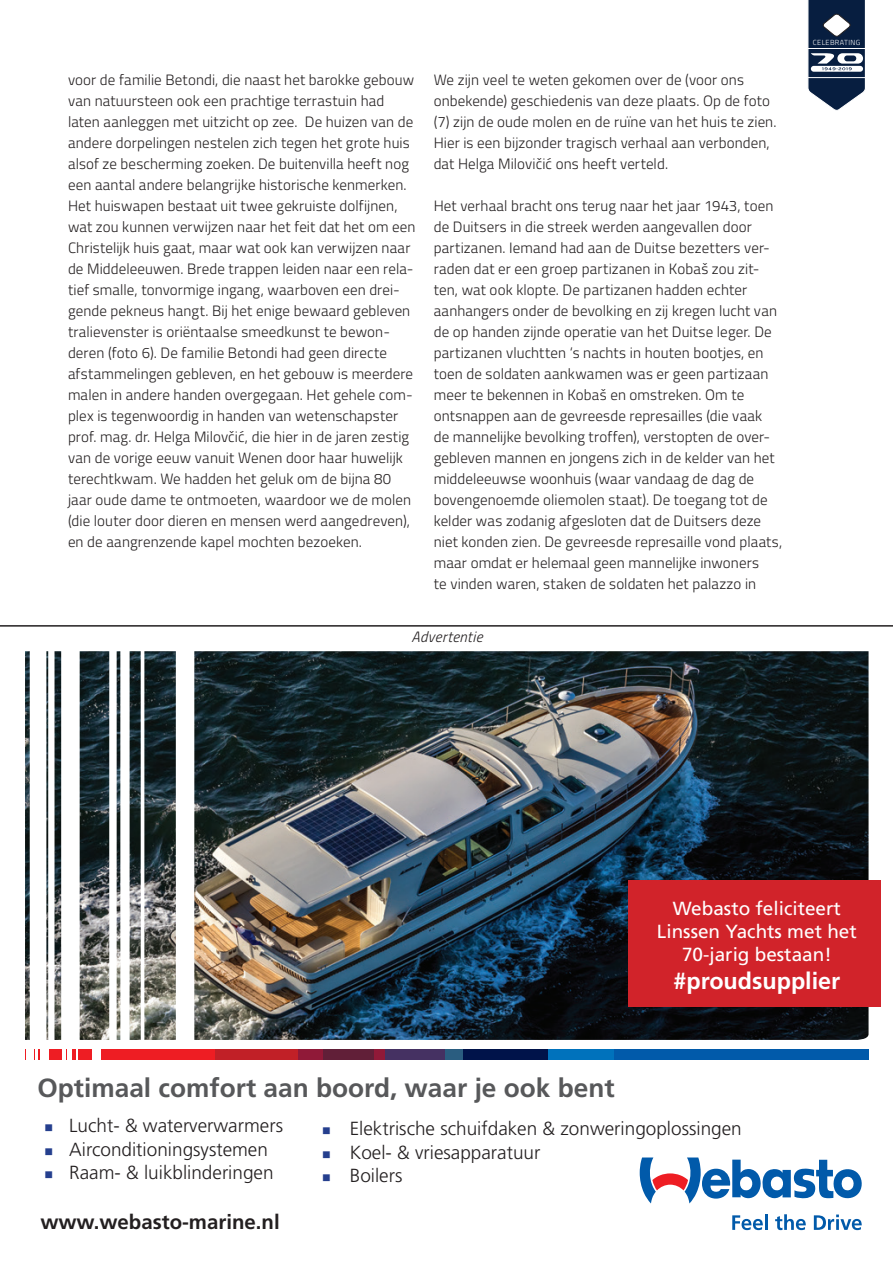
<style>
.page{position:relative;width:893px;height:1263px;background:#fff}
.page>*{position:absolute;margin:0;border:0;box-sizing:border-box;transform-origin:0 0}
.t1{font:700 26.25px "Frutiger";color:#57585a}
.t2{font:700 23.4px "Frutiger";color:#fff}
.t3{font:700 20.4px "Frutiger";color:#231f20}
.t4{font:300 18.9px "Frutiger";color:#231f20}
.t5{font:18.9px/22.8px "Frutiger";color:#fff;text-align:center}
.SP_plattetekst{font:300 15px/21px "Titillium Web";letter-spacing:.005em;color:#231f20}
.t6{font:italic 300 15px "Titillium Web";letter-spacing:.025em;color:#231f20}
.t7{font:300 7.35px "Titillium Web";letter-spacing:.05em;color:#fff}
.s1{color:#253f8e}
</style>
<div class="page">
<hr style="left:0;top:625px;width:893px;height:2px;background:#231f20">
<svg style="left:732px;top:1215px;width:31px;height:15px"></svg>
<hr style="left:765px;top:1214px;width:3px;height:16px;background:#015aaa">
<svg style="left:775px;top:1214px;width:31px;height:16px"></svg>
<svg style="left:814px;top:1214px;width:48px;height:16px"></svg>
<svg style="left:640px;top:1157px;width:222px;height:46px"></svg>
<div style="left:25px;top:1049px;width:190px;height:10px;background:#ee1d23"></div>
<div style="left:215px;top:1049px;width:83px;height:10px;background:#c12027"></div>
<div style="left:298px;top:1049px;width:25px;height:10px;background:#901938"></div>
<div style="left:323px;top:1049px;width:51px;height:10px;background:#611f38"></div>
<div style="left:374px;top:1049px;width:11px;height:10px;background:#901938"></div>
<div style="left:385px;top:1049px;width:60px;height:10px;background:#453162"></div>
<div style="left:445px;top:1049px;width:18px;height:10px;background:#2a5d80"></div>
<div style="left:463px;top:1049px;width:85px;height:10px;background:#00134a"></div>
<div style="left:548px;top:1049px;width:66px;height:10px;background:#0072bc"></div>
<div style="left:614px;top:1049px;width:254px;height:10px;background:#015aaa"></div>
<div style="left:27px;top:1045px;width:7px;height:21px;background:#fff"></div>
<hr style="left:35px;top:1045px;width:3px;height:21px;background:#fff">
<div style="left:41px;top:1045px;width:8px;height:21px;background:#fff"></div>
<hr style="left:62px;top:1045px;width:4px;height:21px;background:#fff">
<hr style="left:67px;top:1045px;width:4px;height:21px;background:#fff">
<hr style="left:76px;top:1045px;width:2px;height:21px;background:#fff">
<div style="left:92px;top:1045px;width:8px;height:21px;background:#fff"></div>
<img style="left:25px;top:651px;width:843px;height:389px">
<div style="left:629px;top:880px;width:252px;height:127px;background:#d1232a"></div>
<svg style="left:808px;top:0;width:57px;height:111px"></svg>
<p class="SP_plattetekst" style="left:68px;top:68px;width:349px">voor de familie Betondi, die naast het barokke gebouw van natuursteen ook een prachtige terrastuin had laten aanleggen met uitzicht op zee. De huizen van de andere dorpelingen nestelen zich tegen het grote huis alsof ze bescherming zoeken. De buitenvilla heeft nog een aantal andere belangrijke historische kenmerken.<br>Het huiswapen bestaat uit twee gekruiste dolfijnen, wat zou kunnen verwijzen naar het feit dat het om een Christelijk huis gaat, maar wat ook kan verwijzen naar de Middeleeuwen. Brede trappen leiden naar een rela&shy;tief smalle, tonvormige ingang, waarboven een drei&shy;gende pekneus hangt. Bij het enige bewaard gebleven tralievenster is oriëntaalse smeedkunst te bewon&shy;deren (foto 6). De familie Betondi had geen directe afstammelingen gebleven, en het gebouw is meerdere malen in andere handen overgegaan. Het gehele com&shy;plex is tegenwoordig in handen van wetenschapster prof. mag. dr. Helga Milovčić, die hier in de jaren zestig van de vorige eeuw vanuit Wenen door haar huwelijk terechtkwam. We hadden het geluk om de bijna 80 jaar oude dame te ontmoeten, waardoor we de molen (die louter door dieren en mensen werd aangedreven), en de aangrenzende kapel mochten bezoeken.</p>
<p class="SP_plattetekst" style="left:434px;top:68px;width:344px">We zijn veel te weten gekomen over de (voor ons onbekende) geschiedenis van deze plaats. Op de foto (7) zijn de oude molen en de ruïne van het huis te zien.<br>Hier is een bijzonder tragisch verhaal aan verbonden, dat Helga Milovičić ons heeft verteld.</p>
<p class="SP_plattetekst" style="left:434px;top:194px;width:350px">Het verhaal bracht ons terug naar het jaar 1943, toen de Duitsers in die streek werden aangevallen door partizanen. Iemand had aan de Duitse bezetters ver&shy;raden dat er een groep partizanen in Kobaš zou zit&shy;ten, wat ook klopte. De partizanen hadden echter aanhangers onder de bevolking en zij kregen lucht van de op handen zijnde operatie van het Duitse leger. De partizanen vluchtten ‘s nachts in houten bootjes, en toen de soldaten aankwamen was er geen partizaan meer te bekennen in Kobaš en omstreken. Om te ontsnappen aan de gevreesde represailles (die vaak<br>de mannelijke bevolking troffen), verstopten de over&shy;gebleven mannen en jongens zich in de kelder van het middeleeuwse woonhuis (waar vandaag de dag de bovengenoemde oliemolen staat). De toegang tot de kelder was zodanig afgesloten dat de Duitsers deze niet konden zien. De gevreesde represaille vond plaats, maar omdat er helemaal geen mannelijke inwoners<br>te vinden waren, staken de soldaten het palazzo in</p>
<p class="t6" style="left:411px;top:626px;width:73px">Advertentie</p>
<p class="t7" style="left:813px;top:37px;width:49px">CELEBRATING</p>
<p class="t1" style="left:37px;top:1072px;width:579px">Optimaal comfort aan boord, waar je ook bent</p>
<p class="t5" style="left:657px;top:897px;width:201px">Webasto feliciteert<br>Linssen Yachts met het<br>70-jarig bestaan!</p>
<p class="t2" style="left:673px;top:967px;width:168px">#proudsupplier</p>
<p class="t4" style="left:44px;top:1115px;width:240px"><span class="s1">■</span> Lucht- &amp; waterverwarmers</p>
<p class="t4" style="left:44px;top:1138px;width:225px"><span class="s1">■</span> Airconditioningsystemen</p>
<p class="t4" style="left:44px;top:1162px;width:231px"><span class="s1">■</span> Raam- &amp; luikblinderingen</p>
<p class="t3" style="left:40px;top:1210px;width:241px">www.webasto-marine.nl</p>
<p class="t4" style="left:322px;top:1118px;width:421px"><span class="s1">■</span> Elektrische schuifdaken &amp; zonweringoplossingen</p>
<p class="t4" style="left:322px;top:1141px;width:220px"><span class="s1">■</span> Koel- &amp; vriesapparatuur</p>
<p class="t4" style="left:322px;top:1165px;width:82px"><span class="s1">■</span> Boilers</p>
</div>
